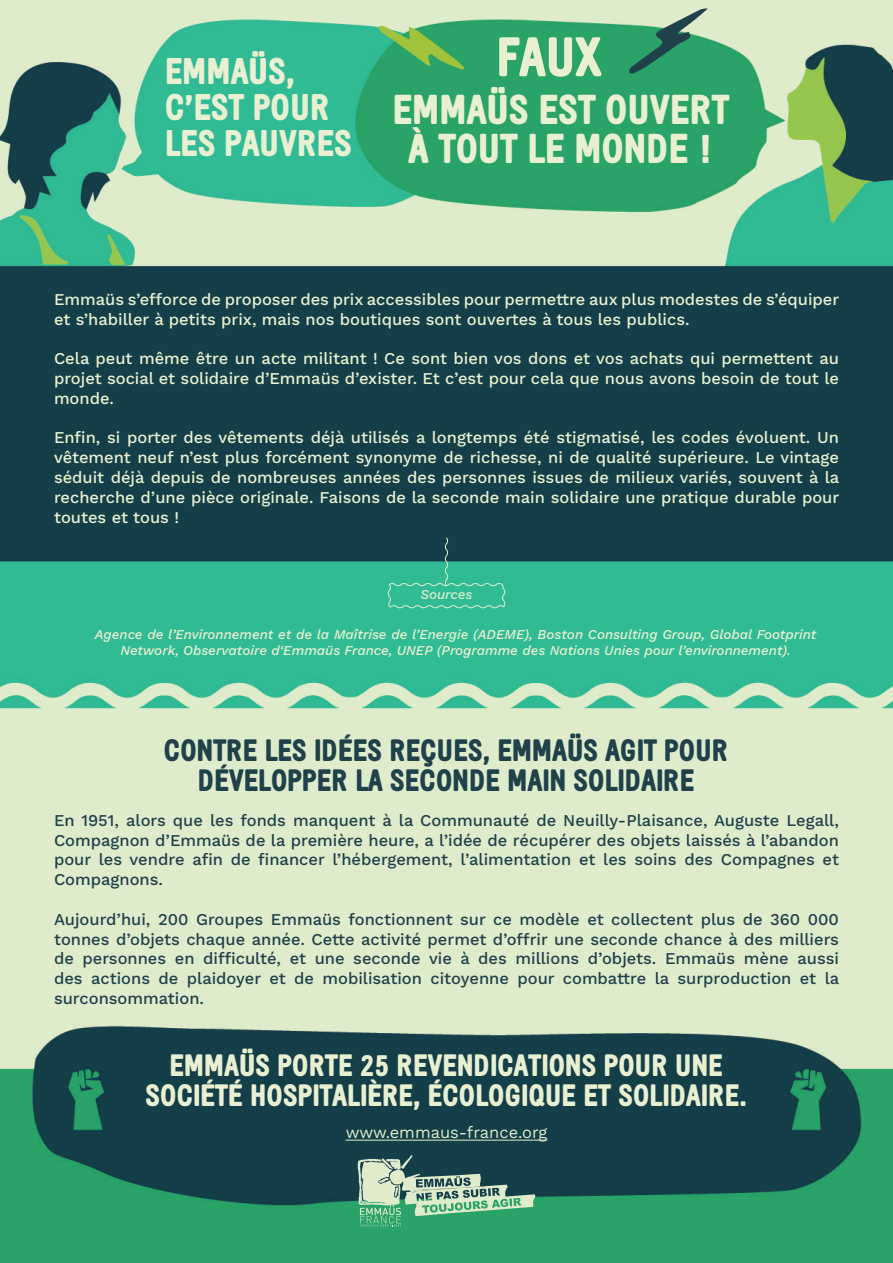
<style>
.page{position:relative;width:893px;height:1263px;background:#fff}
.page>*{position:absolute;margin:0;border:0;box-sizing:border-box;transform-origin:0 0}
.t1{font:900 54px "Emmaus";color:#e9f0d1}
.t2{font:900 40.5px/39px "Emmaus";color:#e9f0d1;text-align:center}
.t3{font:900 36px "Emmaus";color:#e9f0d1}
.t4{font:900 30px/30px "Emmaus";color:#e9f0d1;text-align:center}
.t5{font:900 30px/30px "Emmaus";color:#20414a;text-align:center}
.t6{font:16.5px/19.8px "Work Sans";color:#e9f0d1;text-align:justify}
.t7{font:16.5px/19.8px "Work Sans";color:#20414a;text-align:justify}
.t8{font:16.5px "Work Sans";color:#dfedcd}
.t9{font:italic 13.5px/16.2px "Work Sans";color:#e9f0d1;text-align:center}
.t10{font:italic 13.5px "Work Sans";color:#dfeccc}
</style>
<div class="page">
<img style="left:0;top:0;width:893px;height:1263px">
<svg style="left:357px;top:1155px;width:178px;height:71px"></svg>
<svg style="left:378px;top:25px;width:86px;height:45px"></svg>
<svg style="left:629px;top:8px;width:79px;height:66px"></svg>
<hr style="left:346px;top:1140px;width:201px;height:1px;background:#dfedcd">
<svg style="left:387px;top:537px;width:119px;height:72px"></svg>
<p class="t3" style="left:165px;top:51px;width:131px">EMMAÜS,</p>
<p class="t3" style="left:165px;top:87px;width:166px">C’EST POUR</p>
<p class="t3" style="left:165px;top:123px;width:188px">LES PAUVRES</p>
<p class="t1" style="left:497px;top:26px;width:107px">FAUX</p>
<p class="t2" style="left:393px;top:90px;width:338px">EMMAÜS EST OUVERT<br>À TOUT LE MONDE !</p>
<p class="t6" style="left:54px;top:289px;width:787px">Emmaüs s’efforce de proposer des prix accessibles pour permettre aux plus modestes de s’équiper et s’habiller à petits prix, mais nos boutiques sont ouvertes à tous les publics.</p>
<p class="t6" style="left:54px;top:348px;width:786px">Cela peut même être un acte militant ! Ce sont bien vos dons et vos achats qui permettent au projet social et solidaire d’Emmaüs d’exister. Et c’est pour cela que nous avons besoin de tout le monde.</p>
<p class="t6" style="left:54px;top:427px;width:787px">Enfin, si porter des vêtements déjà utilisés a longtemps été stigmatisé, les codes évoluent. Un vêtement neuf n’est plus forcément synonyme de richesse, ni de qualité supérieure. Le vintage séduit déjà depuis de nombreuses années des personnes issues de milieux variés, souvent à la recherche d’une pièce originale. Faisons de la seconde main solidaire une pratique durable pour toutes et tous !</p>
<p class="t10" style="left:420px;top:584px;width:53px">Sources</p>
<p class="t9" style="left:95px;top:626px;width:723px">Agence de l’Environnement et de la Maîtrise de l’Energie (ADEME), Boston Consulting Group, Global Footprint<br>Network, Observatoire d‘Emmaüs France, UNEP (Programme des Nations Unies pour l’environnement).</p>
<p class="t5" style="left:164px;top:735px;width:566px">CONTRE LES IDÉES REÇUES, EMMAÜS AGIT POUR<br>DÉVELOPPER LA SECONDE MAIN SOLIDAIRE</p>
<p class="t7" style="left:54px;top:809px;width:786px">En 1951, alors que les fonds manquent à la Communauté de Neuilly-Plaisance, Auguste Legall, Compagnon d’Emmaüs de la première heure, a l’idée de récupérer des objets laissés à l’abandon pour les vendre afin de financer l’hébergement, l’alimentation et les soins des Compagnes et Compagnons.</p>
<p class="t7" style="left:54px;top:908px;width:787px">Aujourd’hui, 200 Groupes Emmaüs fonctionnent sur ce modèle et collectent plus de 360 000 tonnes d’objets chaque année. Cette activité permet d’offrir une seconde chance à des milliers de personnes en difficulté, et une seconde vie à des millions d’objets. Emmaüs mène aussi des actions de plaidoyer et de mobilisation citoyenne pour combattre la surproduction et la surconsommation.</p>
<p class="t4" style="left:146px;top:1050px;width:602px">EMMAÜS PORTE 25 REVENDICATIONS POUR UNE<br>SOCIÉTÉ HOSPITALIÈRE, ÉCOLOGIQUE ET SOLIDAIRE.</p>
<p class="t8" style="left:346px;top:1120px;width:203px">www.emmaus-france.org</p>
</div>
